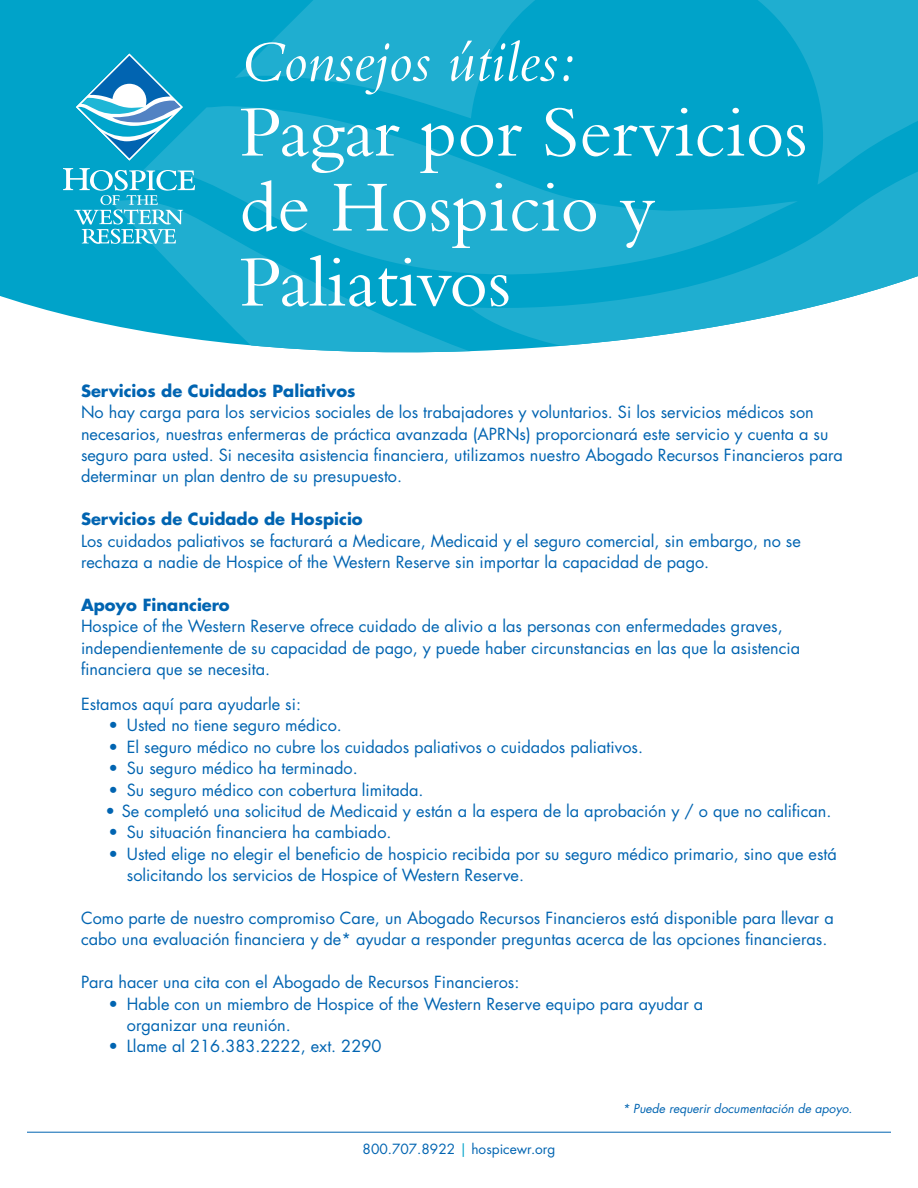
<style>
.page{position:relative;width:918px;height:1188px;background:#fff}
.page>*{position:absolute;margin:0;border:0;box-sizing:border-box;transform-origin:0 0}
.t1{font:75px/75px "Bembo";color:#fff}
.t2{font:italic 60px "Bembo";color:#fff}
.t3{font:16.35px/21.5px "Futura Std";color:#0164b1}
.t4{font:700 16.35px "Futura Std";color:#0164b1}
.t5{font:13.65px "Futura Std";color:#0164b1}
.t6{font:italic 12.15px "Futura Std";color:#0164b1}
.s1{color:#00a3c9}
</style>
<div class="page">
<div style="left:0;top:0;width:111px;height:325px;background:#00a3c9"></div>
<svg style="left:111px;top:0;width:807px;height:353px;fill:#1faed0"></svg>
<svg style="left:63px;top:53px;width:132px;height:191px"></svg>
<hr style="left:27px;top:1132px;width:864px;height:1px;background:#0164b1">
<p class="t2" style="left:239px;top:27px;width:337px">Consejos útiles:</p>
<p class="t1" style="left:239px;top:93px;width:569px">Pagar por Servicios de Hospicio y<br>Paliativos</p>
<p class="t4" style="left:81px;top:380px;width:276px">Servicios de Cuidados Paliativos</p>
<p class="t3" style="left:81px;top:402px;width:763px">No hay carga para los servicios sociales de los trabajadores y voluntarios. Si los servicios médicos son necesarios, nuestras enfermeras de práctica avanzada (APRNs) proporcionará este servicio y cuenta a su seguro para usted. Si necesita asistencia financiera, utilizamos nuestro Abogado Recursos Financieros para determinar un plan dentro de su presupuesto.</p>
<p class="t4" style="left:81px;top:508px;width:283px">Servicios de Cuidado de Hospicio</p>
<p class="t3" style="left:81px;top:530px;width:721px">Los cuidados paliativos se facturará a Medicare, Medicaid y el seguro comercial, sin embargo, no se rechaza a nadie de Hospice of the Western Reserve sin importar la capacidad de pago.</p>
<p class="t4" style="left:81px;top:594px;width:150px">Apoyo Financiero</p>
<p class="t3" style="left:81px;top:616px;width:721px">Hospice of the Western Reserve ofrece cuidado de alivio a las personas con enfermedades graves, independientemente de su capacidad de pago, y puede haber circunstancias en las que la asistencia financiera que se necesita.</p>
<p class="t3" style="left:81px;top:693px;width:222px">Estamos aquí para ayudarle si:</p>
<p class="t3" style="left:109px;top:715px;width:235px">• Usted no tiene seguro médico.</p>
<p class="t3" style="left:109px;top:736px;width:536px">• El seguro médico no cubre los cuidados paliativos o cuidados paliativos.</p>
<p class="t3" style="left:109px;top:758px;width:251px">• Su seguro médico ha terminado.</p>
<p class="t3" style="left:109px;top:779px;width:317px">• Su seguro médico con cobertura limitada.</p>
<p class="t3" style="left:106px;top:800px;width:727px">• Se completó una solicitud de Medicaid y están a la espera de la aprobación y / o que no califican.</p>
<p class="t3" style="left:109px;top:822px;width:285px">• Su situación financiera ha cambiado.</p>
<p class="t3" style="left:127px;top:843px;width:712px;text-indent:-18px">• Usted elige no elegir el beneficio de hospicio recibida por su seguro médico primario, sino que está solicitando los servicios de Hospice of Western Reserve.</p>
<p class="t3" style="left:81px;top:907px;width:754px">Como parte de nuestro compromiso Care, un Abogado Recursos Financieros está disponible para llevar a cabo una evaluación financiera y de* ayudar a responder preguntas acerca de las opciones financieras.</p>
<p class="t3" style="left:81px;top:972px;width:440px">Para hacer una cita con el Abogado de Recursos Financieros:</p>
<p class="t3" style="left:127px;top:993px;width:578px;text-indent:-18px">• Hable con un miembro de Hospice of the Western Reserve equipo para ayudar a organizar una reunión.</p>
<p class="t3" style="left:109px;top:1036px;width:274px">• Llame al 216.383.2222, ext. 2290</p>
<p class="t5" style="left:363px;top:1140px;width:194px">800.707.8922 <span class="s1">|</span> hospicewr.org</p>
<p class="t6" style="left:622px;top:1101px;width:231px">* Puede requerir documentación de apoyo.</p>
</div>
